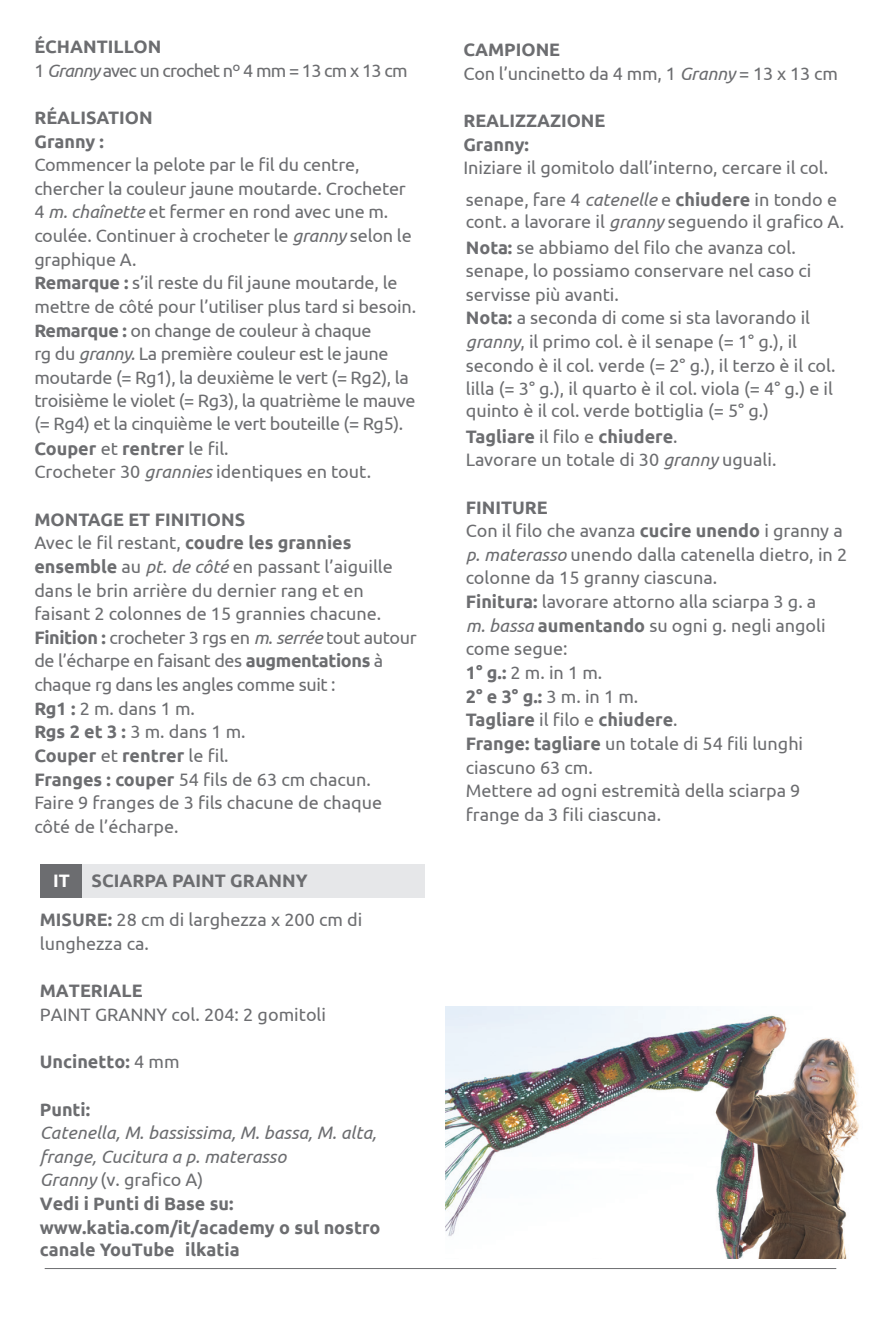
<style>
.page{position:relative;width:881px;height:1340px;background:#fff}
.page>*{position:absolute;margin:0;border:0;box-sizing:border-box;transform-origin:0 0}
.t1{font:18px/23.6px "Ubuntu";color:#6c6d70}
.t2{font:700 18px/23.4px "Ubuntu";color:#6c6d70}
.t3{font:18px/23.6px "Ubuntu";letter-spacing:-.04em;color:#6c6d70}
.s1{font-weight:700}
.s2{font-style:italic}
.s3{color:#fff}
.s4{font-weight:400}
.s5{font-weight:400;font-style:italic}
</style>
<div class="page">
<hr style="left:45px;top:1268px;width:791px;height:1px;background:#6c6d70">
<div style="left:40px;top:864px;width:42px;height:33px;background:#6c6d70"></div>
<div style="left:82px;top:864px;width:342px;height:33px;background:#e6e7e9"></div>
<img style="left:445px;top:1006px;width:414px;height:252px">
<p class="t3" style="left:34px;top:34px;width:374px"><span class="s1">ÉCHANTILLON<br></span>1 <span class="s2">Granny</span> avec un crochet nº 4 mm = 13 cm x 13 cm</p>
<p class="t2" style="left:34px;top:105px;width:120px">RÉALISATION<br>Granny :</p>
<p class="t1" style="left:34px;top:152px;width:383px">Commencer la pelote par le fil du centre, chercher la couleur jaune moutarde. Crocheter 4 <span class="s2">m. chaînette</span> et fermer en rond avec une m. coulée. Continuer à crocheter le <span class="s2">granny</span> selon le graphique A.<br><span class="s1">Remarque :</span> s’il reste du fil jaune moutarde, le mettre de côté pour l’utiliser plus tard si besoin.<br><span class="s1">Remarque :</span> on change de couleur à chaque<br>rg du <span class="s2">granny.</span> La première couleur est le jaune moutarde (= Rg1), la deuxième le vert (= Rg2), la troisième le violet (= Rg3), la quatrième le mauve (= Rg4) et la cinquième le vert bouteille (= Rg5).</p>
<p class="t1" style="left:34px;top:436px;width:338px"><span class="s1">Couper</span> et <span class="s1">rentrer</span> le fil.<br>Crocheter 30 <span class="s2">grannies</span> identiques en tout.</p>
<p class="t1" style="left:34px;top:507px;width:383px"><span class="s1">MONTAGE ET FINITIONS<br></span>Avec le fil restant, <span class="s1">coudre les grannies ensemble</span> au <span class="s2">pt. de côté</span> en passant l’aiguille dans le brin arrière du dernier rang et en faisant 2 colonnes de 15 grannies chacune.<br><span class="s1">Finition :</span> crocheter 3 rgs en <span class="s2">m. serrée</span> tout autour de l’écharpe en faisant des <span class="s1">augmentations</span> à chaque rg dans les angles comme suit :<br><span class="s1">Rg1 :</span> 2 m. dans 1 m.<br><span class="s1">Rgs 2 et 3 :</span> 3 m. dans 1 m.<br><span class="s1">Couper</span> et <span class="s1">rentrer</span> le fil.<br><span class="s1">Franges : couper</span> 54 fils de 63 cm chacun.<br>Faire 9 franges de 3 fils chacune de chaque côté de l’écharpe.</p>
<p class="t2" style="left:40px;top:861px;width:324px;line-height:39.1px;text-indent:13px"><span class="s3">IT</span> SCIARPA PAINT GRANNY<br>MISURE: <span class="s4">28 cm di larghezza x 200 cm di</span></p>
<p class="t1" style="left:40px;top:931px;width:111px">lunghezza ca.</p>
<p class="t2" style="left:40px;top:978px;width:104px">MATERIALE</p>
<p class="t1" style="left:40px;top:1002px;width:288px">PAINT GRANNY col. 204: 2 gomitoli</p>
<p class="t2" style="left:40px;top:1049px;width:141px">Uncinetto: <span class="s4">4 mm</span></p>
<p class="t2" style="left:40px;top:1097px;width:52px">Punti:</p>
<p class="t2" style="left:40px;top:1120px;width:342px"><span class="s5">Catenella, M. bassissima, M. bassa, M. alta, frange, Cucitura a p. materasso<br>Granny</span> <span class="s4">(v. grafico A)<br></span>Vedi i Punti di Base su: www.katia.com/it/academy o sul nostro canale YouTube ilkatia</p>
<p class="t1" style="left:463px;top:38px;width:376px"><span class="s1">CAMPIONE<br></span>Con l’uncinetto da 4 mm, 1 <span class="s2">Granny</span> = 13 x 13 cm</p>
<p class="t2" style="left:463px;top:109px;width:144px">REALIZZAZIONE<br>Granny:</p>
<p class="t1" style="left:463px;top:156px;width:366px">Iniziare il gomitolo dall’interno, cercare il col.</p>
<p class="t1" style="left:465px;top:188px;width:380px;line-height:22.1px">senape, fare 4 <span class="s2">catenelle</span> e <span class="s1">chiudere</span> in tondo e cont. a lavorare il <span class="s2">granny</span> seguendo il grafico A.</p>
<p class="t1" style="left:465px;top:235px;width:371px"><span class="s1">Nota:</span> se abbiamo del filo che avanza col. senape, lo possiamo conservare nel caso ci servisse più avanti.<br><span class="s1">Nota:</span> a seconda di come si sta lavorando il <span class="s2">granny</span>, il primo col. è il senape (= 1° g.), il secondo è il col. verde (= 2° g.), il terzo è il col. lilla (= 3° g.), il quarto è il col. viola (= 4° g.) e il quinto è il col. verde bottiglia (= 5° g.)</p>
<p class="t1" style="left:465px;top:424px;width:312px"><span class="s1">Tagliare</span> il filo e <span class="s1">chiudere</span>.<br>Lavorare un totale di 30 <span class="s2">granny</span> uguali.</p>
<p class="t1" style="left:465px;top:495px;width:383px"><span class="s1">FINITURE<br></span>Con il filo che avanza <span class="s1">cucire unendo</span> i granny a <span class="s2">p. materasso</span> unendo dalla catenella dietro, in 2 colonne da 15 granny ciascuna.<br><span class="s1">Finitura:</span> lavorare attorno alla sciarpa 3 g. a<br><span class="s2">m. bassa</span> <span class="s1">aumentando</span> su ogni g. negli angoli come segue:<br><span class="s1">1° g.:</span> 2 m. in 1 m.<br><span class="s1">2° e 3° g.:</span> 3 m. in 1 m.<br><span class="s1">Tagliare</span> il filo e <span class="s1">chiudere</span>.<br><span class="s1">Frange: tagliare</span> un totale di 54 fili lunghi ciascuno 63 cm.<br>Mettere ad ogni estremità della sciarpa 9 frange da 3 fili ciascuna.</p>
</div>
